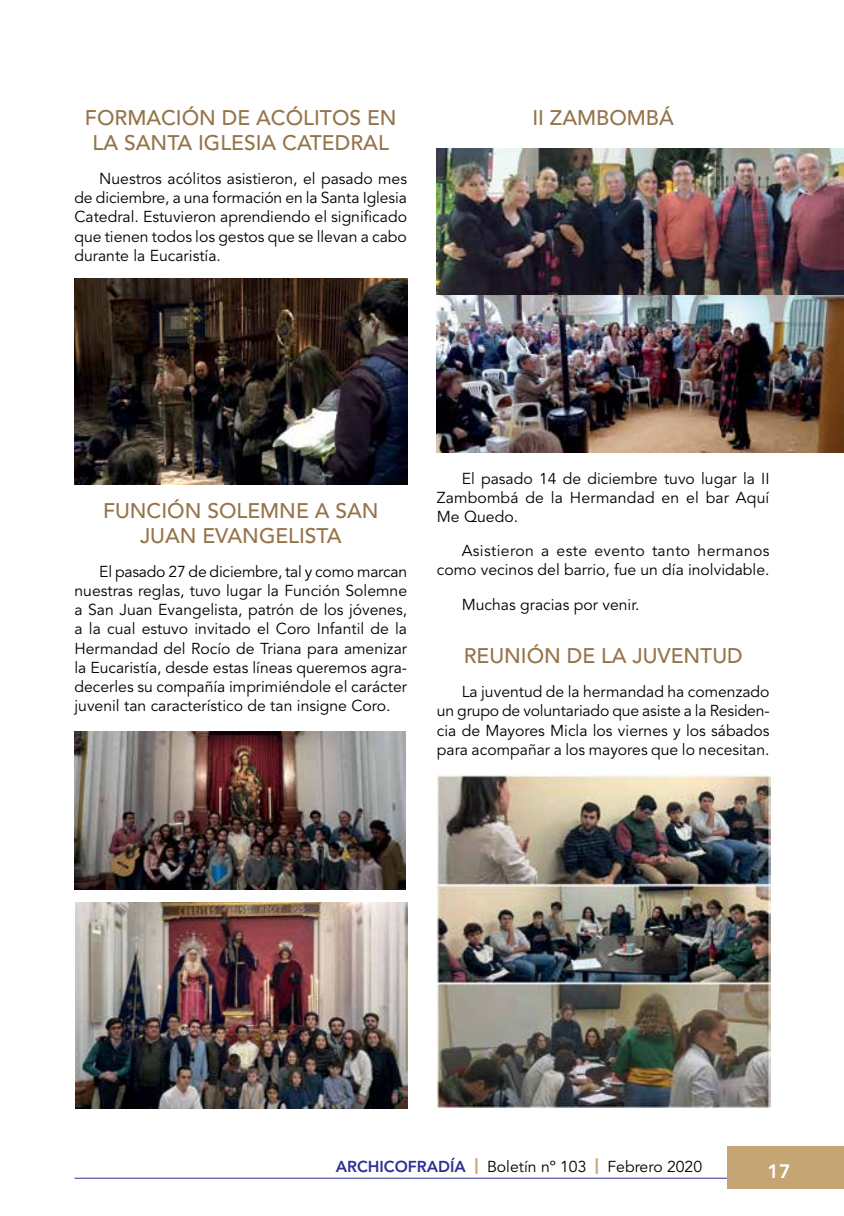
<style>
.page{position:relative;width:844px;height:1216px;background:#fff}
.page>*{position:absolute;margin:0;border:0;box-sizing:border-box;transform-origin:0 0}
.t1{font:500 21px/24.5px "Avenir LT Std";color:#95744a;text-align:center}
.t2{font:800 19.25px "Avenir LT Std";color:#fff}
.t3{font:15.75px/19.2px "Avenir LT Std";color:#000;text-align:justify}
.s1{font-weight:800;color:#2e3092}
.s2{font-weight:900;color:#c5a574}
</style>
<div class="page">
<hr style="left:74px;top:1177px;width:659px;height:1px;background:#2e3092">
<div style="left:726px;top:1146px;width:117px;height:42px;background:#c5a574"></div>
<img style="left:74px;top:278px;width:333px;height:206px">
<img style="left:437px;top:149px;width:406px;height:303px">
<img style="left:437px;top:774px;width:333px;height:334px">
<img style="left:74px;top:731px;width:331px;height:158px">
<img style="left:76px;top:902px;width:331px;height:206px">
<h1 class="t1" style="left:85px;top:106px;width:313px">FORMACIÓN DE ACÓLITOS EN<br>LA SANTA IGLESIA CATEDRAL</h1>
<p class="t3" style="left:74px;top:169px;width:334px;text-indent:25px">Nuestros acólitos asistieron, el pasado mes de diciembre, a una formación en la Santa Iglesia Catedral. Estuvieron aprendiendo el significado que tienen todos los gestos que se llevan a cabo durante la Eucaristía.</p>
<h1 class="t1" style="left:532px;top:106px;width:143px">II ZAMBOMBÁ</h1>
<h1 class="t1" style="left:103px;top:499px;width:277px">FUNCIÓN SOLEMNE A SAN<br>JUAN EVANGELISTA</h1>
<p class="t3" style="left:74px;top:562px;width:334px;text-indent:25px">El pasado 27 de diciembre, tal y como marcan nuestras reglas, tuvo lugar la Función Solemne a San Juan Evangelista, patrón de los jóvenes, a la cual estuvo invitado el Coro Infantil de la Hermandad del Rocío de Triana para amenizar la Eucaristía, desde estas líneas queremos agra&shy;decerles su compañía imprimiéndole el carácter juvenil tan característico de tan insigne Coro.</p>
<p class="t3" style="left:437px;top:469px;width:334px;text-indent:25px">El pasado 14 de diciembre tuvo lugar la II Zambombá de la Hermandad en el bar Aquí Me Quedo.</p>
<p class="t3" style="left:437px;top:541px;width:334px;text-align:right">Asistieron a este evento tanto hermanos como vecinos del barrio, fue un día inolvidable.</p>
<p class="t3" style="left:461px;top:595px;width:179px">Muchas gracias por venir.</p>
<h1 class="t1" style="left:463px;top:644px;width:280px">REUNIÓN DE LA JUVENTUD</h1>
<p class="t3" style="left:437px;top:682px;width:334px;text-indent:25px">La juventud de la hermandad ha comenzado un grupo de voluntariado que asiste a la Residen&shy;cia de Mayores Micla los viernes y los sábados para acompañar a los mayores que lo necesitan.</p>
<p class="t3" style="left:336px;top:1156px;width:368px"><span class="s1">ARCHICOFRADÍA</span> <span class="s2">|</span> Boletín nº 103 <span class="s2">|</span> Febrero 2020</p>
<p class="t2" style="left:767px;top:1159px;width:24px">17</p>
</div>
